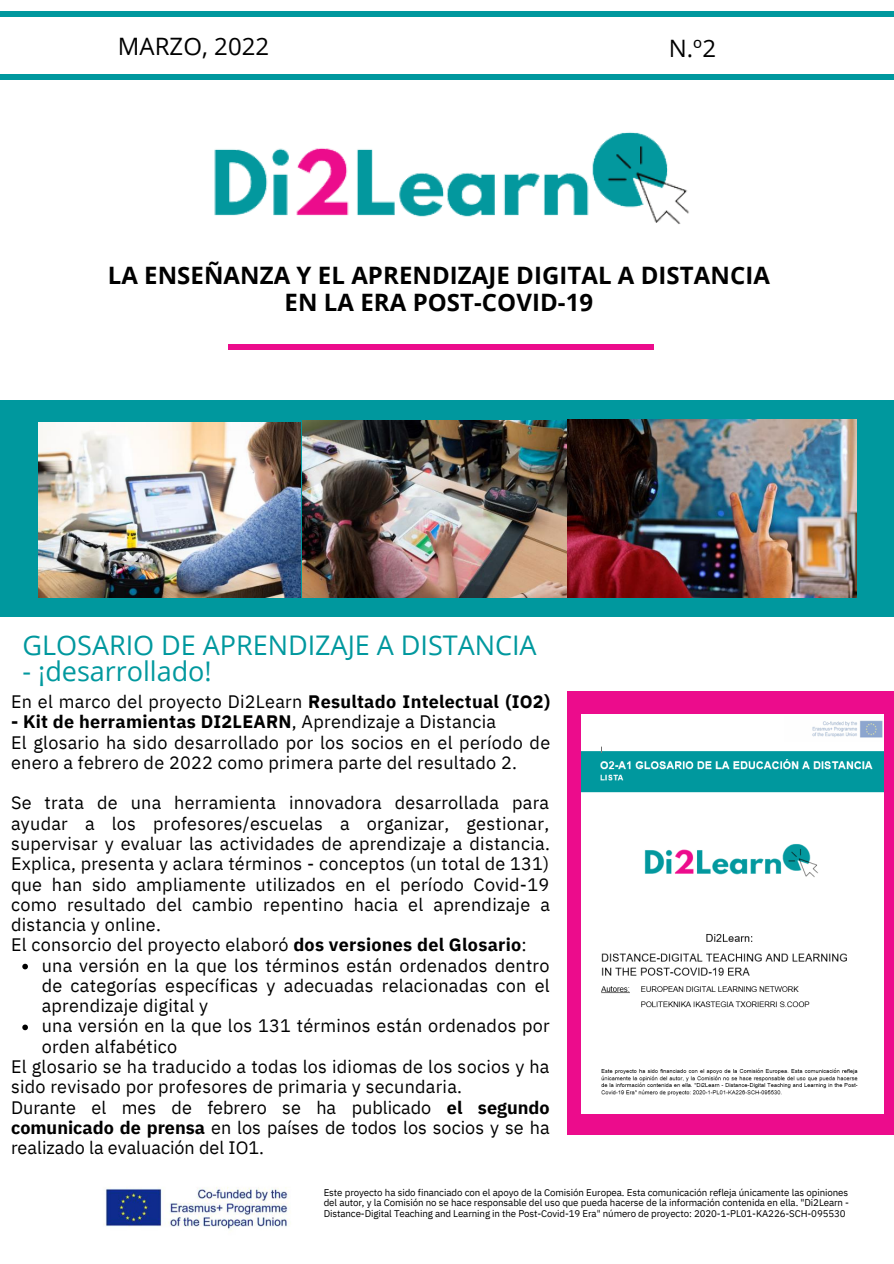
<style>
.page{position:relative;width:894px;height:1264px;background:#fff}
.page>*{position:absolute;margin:0;border:0;box-sizing:border-box;transform-origin:0 0}
.t1{font:27px "Open Sans";color:#00989e}
.t2{font:700 24px/27px "Open Sans";letter-spacing:.005em;color:#000;text-align:center}
.t3{font:24px "Open Sans";letter-spacing:.005em;color:#000}
.t4{font:18px/20.2px "IBM Plex Sans";letter-spacing:.015em;color:#000;text-align:justify}
.t5{font:700 18px "IBM Plex Sans";letter-spacing:.015em;color:#000}
.t6{font:9.75px/10.2px "IBM Plex Sans";letter-spacing:-.01em;color:#000;text-align:justify}
.s1{font-weight:700}
.s2{font-weight:400}
</style>
<div class="page">
<div style="left:0;top:11px;width:893px;height:6px;background:#00989e"></div>
<div style="left:0;top:401px;width:893px;height:216px;background:#00989e"></div>
<div style="left:228px;top:344px;width:425px;height:5px;background:#ec0c8c"></div>
<div style="left:0;top:74px;width:893px;height:5px;background:#00989e"></div>
<img style="left:38px;top:422px;width:263px;height:175px">
<img style="left:302px;top:420px;width:553px;height:178px">
<img style="left:103px;top:1187px;width:186px;height:42px">
<img style="left:214px;top:132px;width:475px;height:92px">
<div style="left:567px;top:690px;width:326px;height:444px;background:#ec0c8c"></div>
<img style="left:581px;top:714px;width:302px;height:399px">
<svg style="left:22px;top:963px;width:6px;height:6px"></svg>
<svg style="left:22px;top:1024px;width:6px;height:6px"></svg>
<p class="t3" style="left:118px;top:30px;width:153px">MARZO, 2022</p>
<p class="t3" style="left:668px;top:31px;width:49px">N.º2</p>
<p class="t2" style="left:108px;top:261px;width:663px">LA ENSEÑANZA Y EL APRENDIZAJE DIGITAL A DISTANCIA<br>EN LA ERA POST-COVID-19</p>
<p class="t1" style="left:23px;top:626px;width:515px">GLOSARIO DE APRENDIZAJE A DISTANCIA</p>
<p class="t1" style="left:23px;top:652px;width:190px">- ¡desarrollado!</p>
<p class="t4" style="left:11px;top:691px;width:540px">En el marco del proyecto Di2Learn <span class="s1">Resultado Intelectual (IO2)</span></p>
<p class="t5" style="left:11px;top:710px;width:486px">- Kit de herramientas DI2LEARN<span class="s2">, Aprendizaje a Distancia</span></p>
<p class="t4" style="left:11px;top:731px;width:540px">El glosario ha sido desarrollado por los socios en el período de enero a febrero de 2022 como primera parte del resultado 2.</p>
<p class="t4" style="left:11px;top:792px;width:540px">Se trata de una herramienta innovadora desarrollada para ayudar a los profesores/escuelas a organizar, gestionar, supervisar y evaluar las actividades de aprendizaje a distancia.<br>Explica, presenta y aclara términos - conceptos (un total de 131) que han sido ampliamente utilizados en el período Covid-19 como resultado del cambio repentino hacia el aprendizaje a distancia y online.</p>
<p class="t4" style="left:11px;top:934px;width:517px">El consorcio del proyecto elaboró <span class="s1">dos versiones del Glosario</span>:</p>
<p class="t4" style="left:42px;top:954px;width:509px">una versión en la que los términos están ordenados dentro de categorías específicas y adecuadas relacionadas con el aprendizaje digital y</p>
<p class="t4" style="left:42px;top:1015px;width:509px">una versión en la que los 131 términos están ordenados por orden alfabético</p>
<p class="t4" style="left:11px;top:1056px;width:540px">El glosario se ha traducido a todas los idiomas de los socios y ha sido revisado por profesores de primaria y secundaria.</p>
<p class="t4" style="left:11px;top:1096px;width:540px">Durante el mes de febrero se ha publicado <span class="s1">el segundo comunicado de prensa</span> en los países de todos los socios y se ha realizado la evaluación del IO1.</p>
<p class="t6" style="left:323px;top:1187px;width:527px">Este proyecto ha sido financiado con el apoyo de la Comisión Europea. Esta comunicación refleja únicamente las opiniones del autor, y la Comisión no se hace responsable del uso que pueda hacerse de la información contenida en ella. "Di2Learn - Distance-Digital Teaching and Learning in the Post-Covid-19 Era" número de proyecto: 2020-1-PL01-KA226-SCH-095530</p>
</div>
